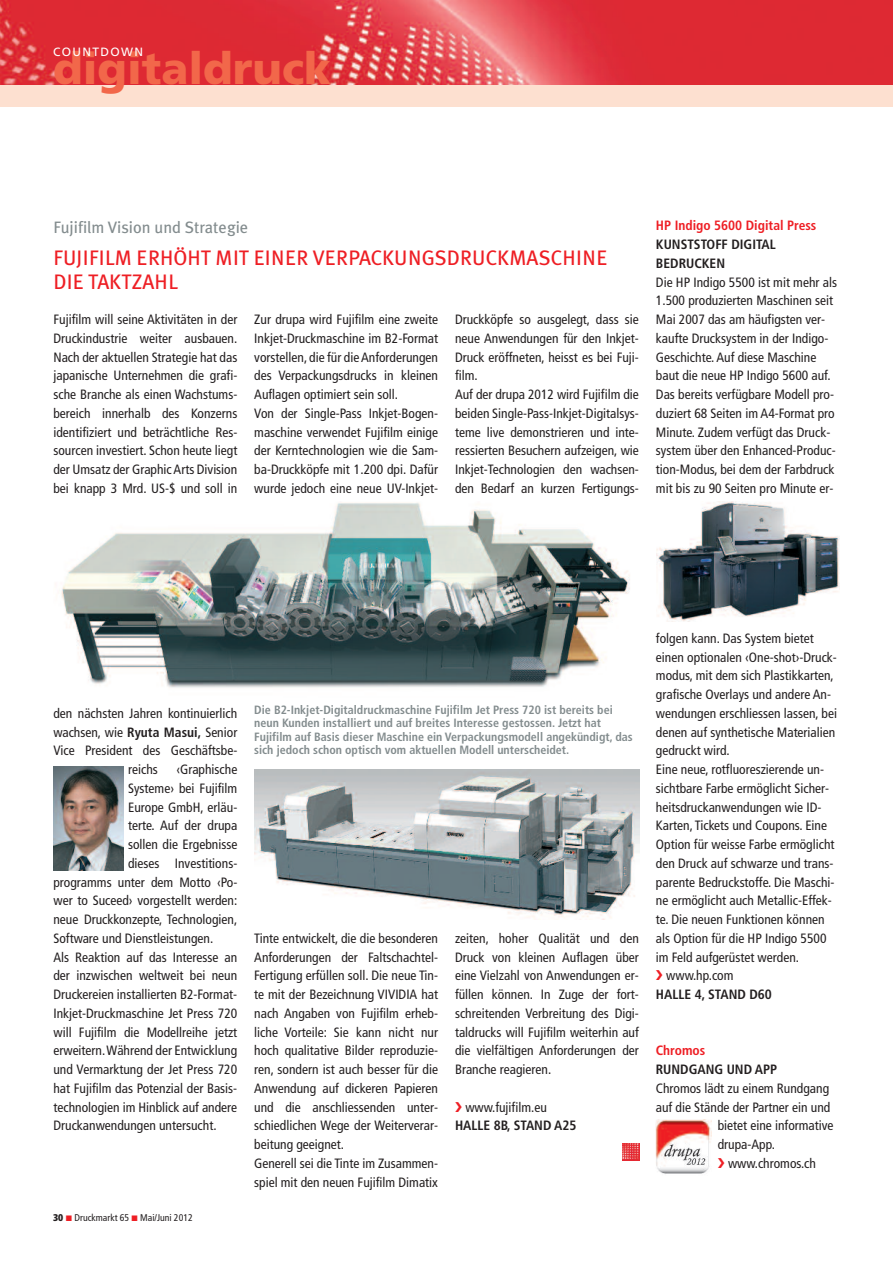
<style>
.page{position:relative;width:893px;height:1263px;background:#fff}
.page>*{position:absolute;margin:0;border:0;box-sizing:border-box;transform-origin:0 0}
.t1{font:900 44.25px "Frutiger CE";color:#f2674a}
.t2{font:21px/24px "Meta Plus";color:#ee1e24}
.t3{font:16.5px "Meta Plus";color:#838c8e}
.t4{font:condensed 13.5px/18.8px "Frutiger";color:#231f20}
.t5{font:700 condensed 13.5px/18.8px "Frutiger";color:#231f20}
.t6{font:700 condensed 13.5px "Frutiger";color:#ee1e24}
.t7{font:700 condensed 12px/13.5px "Frutiger";color:#838c8e}
.t8{font:12px "Frutiger";letter-spacing:.11em;color:#fff}
.t9{font:condensed 9.75px "Frutiger";color:#231f20}
.s1{font-weight:700}
.s2{font-weight:900}
</style>
<div class="page">
<img style="left:0;top:0;width:893px;height:85px">
<div style="left:0;top:85px;width:893px;height:21px;background:#fde0d0"></div>
<img style="left:656px;top:502px;width:184px;height:120px">
<img style="left:61px;top:502px;width:569px;height:186px">
<img style="left:53px;top:767px;width:71px;height:104px">
<img style="left:254px;top:770px;width:385px;height:149px">
<img style="left:622px;top:1143px;width:17px;height:17px">
<img style="left:656px;top:1120px;width:55px;height:54px">
<p class="t8" style="left:53px;top:47px;width:91px">COUNTDOWN</p>
<h1 class="t1" style="left:53px;top:51px;width:279px">digitaldruck</h1>
<p class="t3" style="left:53px;top:218px;width:196px">Fujifilm Vision und Strategie</p>
<h2 class="t2" style="left:53px;top:246px;width:555px">FUJIFILM ERHÖHT MIT EINER VERPACKUNGSDRUCKMASCHINE<br>DIE TAKTZAHL</h2>
<p class="t4" style="left:53px;top:311px;width:185px;text-align:justify">Fujifilm will seine Aktivitäten in der Druckindustrie weiter ausbauen.<br>Nach der aktuellen Strategie hat das japanische Unternehmen die grafi&shy;sche Branche als einen Wachstums&shy;bereich innerhalb des Konzerns identifiziert und beträchtliche Res&shy;sourcen investiert. Schon heute liegt der Umsatz der GraphicArts Division bei knapp 3 Mrd. US-$ und soll in</p>
<p class="t4" style="left:254px;top:311px;width:185px">Zur drupa wird Fujifilm eine zweite Inkjet-Druckmaschine im B2-Format vorstellen, die für dieAnforderungen des Verpackungsdrucks in kleinen Auflagen optimiert sein soll.<br>Von der Single-Pass Inkjet-Bogen&shy;maschine verwendet Fujifilm einige der Kerntechnologien wie die Sam&shy;ba-Druckköpfe mit 1.200 dpi. Dafür wurde jedoch eine neue UV-Inkjet-</p>
<p class="t4" style="left:455px;top:311px;width:185px">Druckköpfe so ausgelegt, dass sie neue Anwendungen für den Inkjet-<br>Druck eröffneten, heisst es bei Fuji&shy;film.<br>Auf der drupa 2012 wird Fujifilm die beiden Single-Pass-Inkjet-Digitalsys&shy;teme live demonstrieren und inte&shy;ressierten Besuchern aufzeigen, wie<br>Inkjet-Technologien den wachsen&shy;den Bedarf an kurzen Fertigungs-</p>
<p class="t6" style="left:656px;top:220px;width:162px">HP Indigo 5600 Digital Press</p>
<p class="t5" style="left:656px;top:236px;width:121px">KUNSTSTOFF DIGITAL<br>BEDRUCKEN</p>
<p class="t4" style="left:656px;top:274px;width:183px">Die HP Indigo 5500 ist mit mehr als 1.500 produzierten Maschinen seit Mai 2007 das am häufigsten ver&shy;kaufte Drucksystem in der Indigo-Geschichte. Auf diese Maschine baut die neue HP Indigo 5600 auf.<br>Das bereits verfügbare Modell pro&shy;duziert 68 Seiten im A4-Format pro Minute. Zudem verfügt das Druck&shy;system über den Enhanced-Produc&shy;tion-Modus, bei dem der Farbdruck mit bis zu 90 Seiten pro Minute er-</p>
<p class="t4" style="left:53px;top:705px;width:185px;text-align:center">den nächsten Jahren kontinuierlich wachsen, wie <span class="s1">Ryuta Masui,</span> Senior<br>Vice President des Geschäftsbe&shy;reichs</p>
<p class="t4" style="left:176px;top:761px;width:62px">‹Graphische</p>
<p class="t4" style="left:128px;top:780px;width:111px">Systeme› bei Fujifilm</p>
<p class="t4" style="left:128px;top:799px;width:111px">Europe GmbH, erläu-</p>
<p class="t4" style="left:128px;top:817px;width:111px">terte. Auf der drupa</p>
<p class="t4" style="left:128px;top:836px;width:111px">sollen die Ergebnisse</p>
<p class="t4" style="left:128px;top:855px;width:111px">dieses Investitions-</p>
<p class="t4" style="left:53px;top:874px;width:185px">programms unter dem Motto ‹Po-</p>
<p class="t4" style="left:53px;top:892px;width:185px">wer to Suceed› vorgestellt werden:</p>
<p class="t4" style="left:53px;top:911px;width:185px">neue Druckkonzepte, Technologien,</p>
<p class="t4" style="left:53px;top:930px;width:161px">Software und Dienstleistungen.</p>
<p class="t4" style="left:53px;top:949px;width:185px">Als Reaktion auf das Interesse an</p>
<p class="t4" style="left:53px;top:967px;width:185px">der inzwischen weltweit bei neun</p>
<p class="t4" style="left:53px;top:986px;width:185px">Druckereien installierten B2-Format-</p>
<p class="t4" style="left:53px;top:1005px;width:185px">Inkjet-Druckmaschine Jet Press 720</p>
<p class="t4" style="left:53px;top:1024px;width:185px">will Fujifilm die Modellreihe jetzt</p>
<p class="t4" style="left:53px;top:1042px;width:185px">erweitern.Während der Entwicklung</p>
<p class="t4" style="left:53px;top:1061px;width:185px">und Vermarktung der Jet Press 720</p>
<p class="t4" style="left:53px;top:1080px;width:185px">hat Fujifilm das Potenzial der Basis-</p>
<p class="t4" style="left:53px;top:1099px;width:185px">technologien im Hinblick auf andere</p>
<p class="t4" style="left:53px;top:1117px;width:165px">Druckanwendungen untersucht.</p>
<p class="t9" style="left:53px;top:1214px;width:141px"><span class="s2">30</span> Druckmarkt 65 Mai/Juni 2012</p>
<p class="t7" style="left:254px;top:704px;width:380px">Die B2-Inkjet-Digitaldruckmaschine Fujifilm Jet Press 720 ist bereits bei neun Kunden installiert und auf breites Interesse gestossen. Jetzt hat Fujifilm auf Basis dieser Maschine ein Verpackungsmodell angekündigt, das sich jedoch schon optisch vom aktuellen Modell unterscheidet.</p>
<p class="t4" style="left:254px;top:930px;width:185px">Tinte entwickelt, die die besonderen Anforderungen der Faltschachtel-Fertigung erfüllen soll. Die neue Tin&shy;te mit der Bezeichnung VIVIDIA hat nach Angaben von Fujifilm erheb&shy;liche Vorteile: Sie kann nicht nur hoch qualitative Bilder reproduzie&shy;ren, sondern ist auch besser für die Anwendung auf dickeren Papieren und die anschliessenden unter&shy;schiedlichen Wege der Weiterverar&shy;beitung geeignet.<br>Generell sei die Tinte im Zusammen&shy;spiel mit den neuen Fujifilm Dimatix</p>
<p class="t4" style="left:455px;top:930px;width:185px;text-align:justify">zeiten, hoher Qualität und den Druck von kleinen Auflagen über eine Vielzahl von Anwendungen er&shy;füllen können. In Zuge der fort&shy;schreitenden Verbreitung des Digi&shy;taldrucks will Fujifilm weiterhin auf die vielfältigen Anforderungen der Branche reagieren.</p>
<p class="t4" style="left:465px;top:1099px;width:83px">www.fujifilm.eu</p>
<p class="t5" style="left:455px;top:1117px;width:123px">HALLE 8B, STAND A25</p>
<p class="t4" style="left:656px;top:630px;width:159px">folgen kann. Das System bietet</p>
<p class="t4" style="left:656px;top:649px;width:182px">einen optionalen ‹One-shot›-Druck-</p>
<p class="t4" style="left:656px;top:667px;width:179px">modus, mit dem sich Plastikkarten,</p>
<p class="t4" style="left:656px;top:686px;width:177px">grafische Overlays und andere An-</p>
<p class="t4" style="left:656px;top:705px;width:183px">wendungen erschliessen lassen, bei</p>
<p class="t4" style="left:656px;top:724px;width:181px">denen auf synthetische Materialien</p>
<p class="t4" style="left:656px;top:742px;width:75px">gedruckt wird.</p>
<p class="t4" style="left:656px;top:761px;width:170px">Eine neue, rotfluoreszierende un-</p>
<p class="t4" style="left:656px;top:780px;width:175px">sichtbare Farbe ermöglicht Sicher-</p>
<p class="t4" style="left:656px;top:799px;width:167px">heitsdruckanwendungen wie ID-</p>
<p class="t4" style="left:656px;top:817px;width:173px">Karten, Tickets und Coupons. Eine</p>
<p class="t4" style="left:656px;top:836px;width:180px">Option für weisse Farbe ermöglicht</p>
<p class="t4" style="left:656px;top:855px;width:179px">den Druck auf schwarze und trans-</p>
<p class="t4" style="left:656px;top:874px;width:180px">parente Bedruckstoffe. Die Maschi-</p>
<p class="t4" style="left:656px;top:892px;width:177px">ne ermöglicht auch Metallic-Effek-</p>
<p class="t4" style="left:656px;top:911px;width:170px">te. Die neuen Funktionen können</p>
<p class="t4" style="left:656px;top:930px;width:172px">als Option für die HP Indigo 5500</p>
<p class="t4" style="left:656px;top:949px;width:145px">im Feld aufgerüstet werden.</p>
<p class="t4" style="left:666px;top:967px;width:69px">www.hp.com</p>
<p class="t5" style="left:656px;top:986px;width:118px">HALLE 4, STAND D60</p>
<p class="t6" style="left:656px;top:1045px;width:51px">Chromos</p>
<p class="t5" style="left:656px;top:1061px;width:123px">RUNDGANG UND APP</p>
<p class="t4" style="left:656px;top:1080px;width:175px">Chromos lädt zu einem Rundgang</p>
<p class="t4" style="left:656px;top:1098px;width:176px">auf die Stände der Partner ein und</p>
<p class="t4" style="left:718px;top:1117px;width:117px">bietet eine informative</p>
<p class="t4" style="left:718px;top:1136px;width:59px">drupa-App.</p>
<p class="t4" style="left:728px;top:1155px;width:89px">www.chromos.ch</p>
</div>
